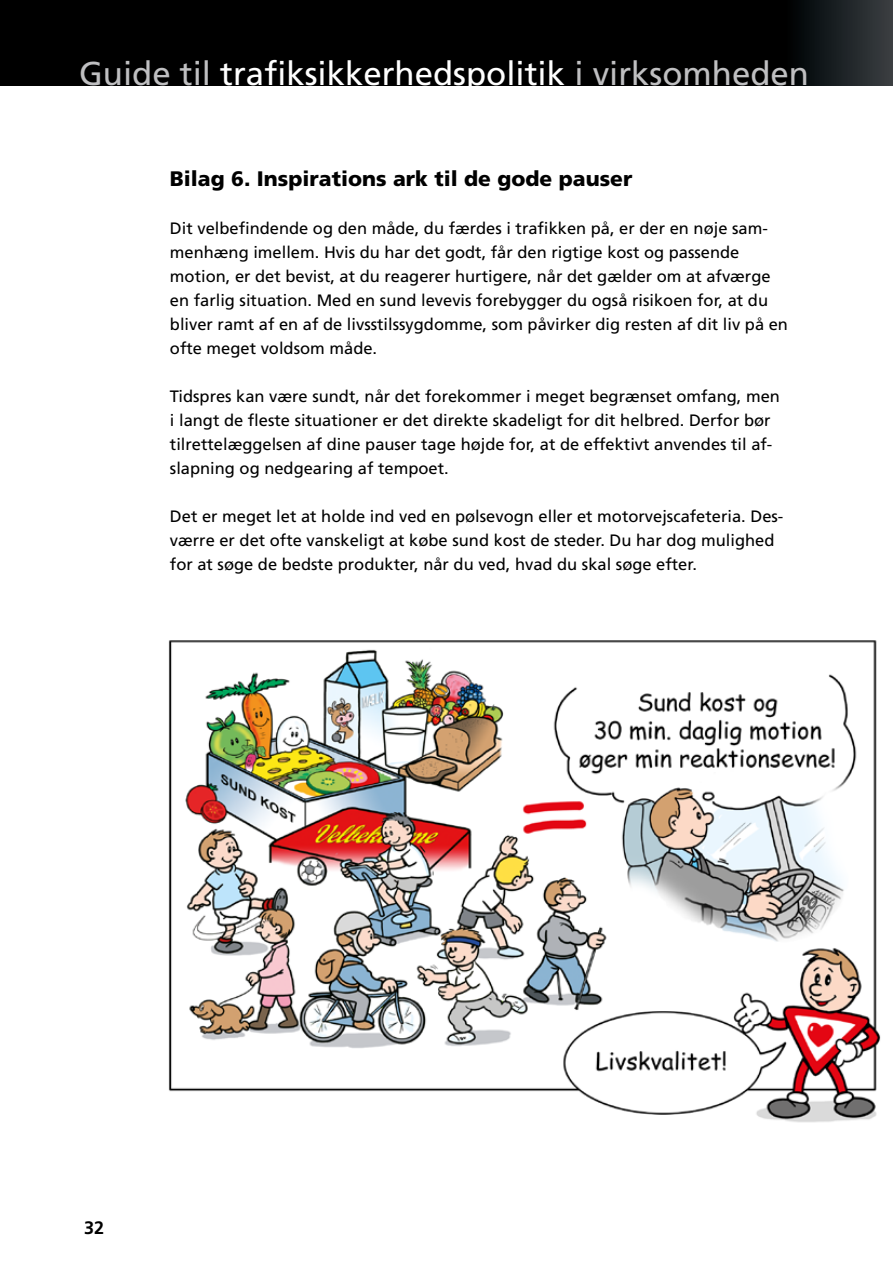
<style>
.page{position:relative;width:893px;height:1263px;background:#fff}
.page>*{position:absolute;margin:0;border:0;box-sizing:border-box;transform-origin:0 0}
.t1{font:33px "Frutiger LT Std";color:#fff}
.t2{font:900 21px "Frutiger LT Std";color:#000}
.t3{font:700 18px "Frutiger LT Std";color:#000}
.t4{font:16.5px/24px "Frutiger LT Std";color:#000}
.s1{color:#bfbfc1}
</style>
<div class="page">
<div style="left:0;top:0;width:893px;height:85px;background:#000"></div>
<div style="left:784px;top:0;width:109px;height:85px;background:linear-gradient(to right,#000001,#3b3f43)"></div>
<img style="left:168px;top:640px;width:713px;height:483px">
<h1 class="t1" style="left:79px;top:54px;width:731px"><span class="s1">Guide til</span> trafiksikkerhedspolitik <span class="s1">i virksomheden</span></h1>
<p class="t2" style="left:170px;top:166px;width:464px">Bilag 6. Inspirations ark til de gode pauser</p>
<p class="t4" style="left:170px;top:216px;width:620px">Dit velbefindende og den måde, du færdes i trafikken på, er der en nøje sam&shy;menhæng imellem. Hvis du har det godt, får den rigtige kost og passende motion, er det bevist, at du reagerer hurtigere, når det gælder om at afværge en farlig situation. Med en sund levevis forebygger du også risikoen for, at du bliver ramt af en af de livsstilssygdomme, som påvirker dig resten af dit liv på en ofte meget voldsom måde.</p>
<p class="t4" style="left:170px;top:384px;width:612px">Tidspres kan være sundt, når det forekommer i meget begrænset omfang, men i langt de fleste situationer er det direkte skadeligt for dit helbred. Derfor bør tilrettelæggelsen af dine pauser tage højde for, at de effektivt anvendes til af&shy;slapning og nedgearing af tempoet.</p>
<p class="t4" style="left:170px;top:504px;width:615px">Det er meget let at holde ind ved en pølsevogn eller et motorvejscafeteria. Des&shy;værre er det ofte vanskeligt at købe sund kost de steder. Du har dog mulighed for at søge de bedste produkter, når du ved, hvad du skal søge efter.</p>
<p class="t3" style="left:84px;top:1217px;width:22px">32</p>
</div>
